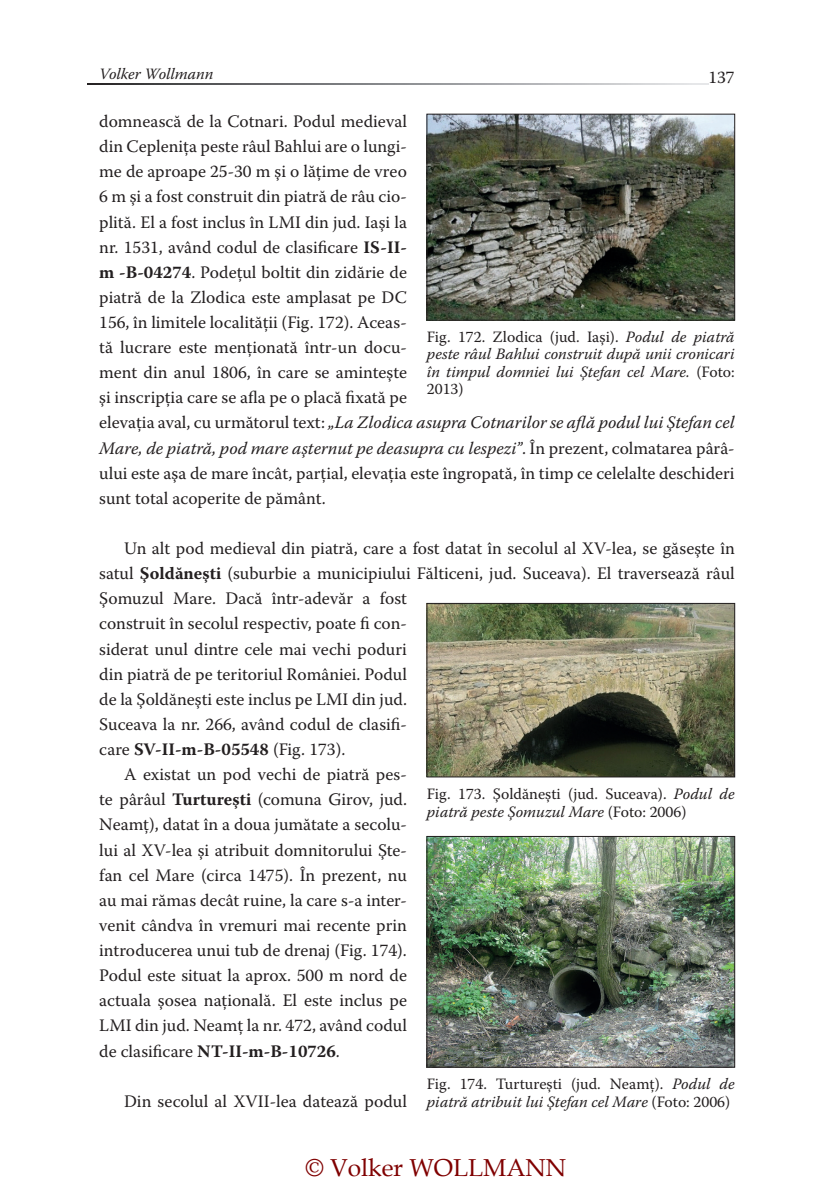
<style>
.page{position:relative;width:834px;height:1196px;background:#fff}
.page>*{position:absolute;margin:0;border:0;box-sizing:border-box;transform-origin:0 0}
.t1{font:24.5px "Book Antiqua";color:#800000}
.t2{font:17.5px/25px "Warnock Pro";color:#231f20}
.t3{font:700 17.5px "Warnock Pro";color:#231f20}
.t4{font:15.75px/17.5px "Warnock Pro";color:#231f20}
.t5{font:italic 15.75px/17.5px "Warnock Pro";letter-spacing:-.005em;color:#231f20;text-align:justify}
.s1{font-weight:700}
.s2{font-style:italic}
.s3{font-weight:400}
.s4{font-style:normal}
</style>
<div class="page">
<svg style="left:88px;top:83px;width:620px;height:1px"></svg>
<img style="left:429px;top:116px;width:303px;height:202px">
<div style="left:427px;top:114px;width:307px;height:206px;border:1px solid #231f20"></div>
<img style="left:429px;top:605px;width:303px;height:170px">
<div style="left:427px;top:603px;width:307px;height:174px;border:1px solid #231f20"></div>
<img style="left:429px;top:838px;width:303px;height:227px">
<div style="left:427px;top:836px;width:307px;height:231px;border:1px solid #231f20"></div>
<p class="t5" style="left:99px;top:65px;width:115px">Volker Wollmann</p>
<p class="t2" style="left:708px;top:64px;width:28px">137</p>
<p class="t2" style="left:99px;top:108px;width:637px">domnească de la Cotnari. Podul medieval<br>din Cepleniţa peste râul Bahlui are o lungi-<br>me de aproape 25-30 m şi o lăţime de vreo<br>6 m şi a fost construit din piatră de râu cio-<br>plită. El a fost inclus în LMI din jud. Iaşi la<br>nr. 1531, având codul de clasificare <span class="s1">IS-II-<br>m -B-04274</span>. Podeţul boltit din zidărie de<br>piatră de la Zlodica este amplasat pe DC<br>156, în limitele localităţii (Fig. 172). Aceas-<br>tă lucrare este menţionată într-un docu-<br>ment din anul 1806, în care se aminteşte<br>şi inscripţia care se afla pe o placă fixată pe<br>elevaţia aval, cu următorul text: <span class="s2">„La Zlodica asupra Cotnarilor se află podul lui Ştefan cel Mare, de piatră, pod mare aşternut pe deasupra cu lespezi”</span>. În prezent, colmatarea pârâ&shy;ului este aşa de mare încât, parţial, elevaţia este îngropată, în timp ce celelalte deschideri sunt total acoperite de pământ.</p>
<p class="t2" style="left:124px;top:535px;width:612px">Un alt pod medieval din piatră, care a fost datat în secolul al XV-lea, se găseşte în</p>
<p class="t2" style="left:99px;top:560px;width:637px">satul <span class="s1">Şoldăneşti</span> (suburbie a municipiului Fălticeni, jud. Suceava). El traversează râul</p>
<p class="t2" style="left:99px;top:586px;width:309px">Şomuzul Mare. Dacă într-adevăr a fost</p>
<p class="t2" style="left:99px;top:611px;width:309px">construit în secolul respectiv, poate fi con-</p>
<p class="t2" style="left:99px;top:636px;width:309px">siderat unul dintre cele mai vechi poduri</p>
<p class="t2" style="left:99px;top:661px;width:309px">din piatră de pe teritoriul României. Podul</p>
<p class="t2" style="left:99px;top:686px;width:309px">de la Şoldăneşti este inclus pe LMI din jud.</p>
<p class="t2" style="left:99px;top:711px;width:309px">Suceava la nr. 266, având codul de clasifi-</p>
<p class="t3" style="left:99px;top:738px;width:247px"><span class="s3">care</span> SV-II-m-B-05548 <span class="s3">(Fig. 173).</span></p>
<p class="t2" style="left:124px;top:761px;width:284px">A existat un pod vechi de piatră pes-</p>
<p class="t2" style="left:99px;top:786px;width:309px">te pârâul <span class="s1">Turtureşti</span> (comuna Girov, jud.</p>
<p class="t2" style="left:99px;top:812px;width:309px">Neamţ), datat în a doua jumătate a secolu-</p>
<p class="t2" style="left:99px;top:837px;width:309px">lui al XV-lea şi atribuit domnitorului Şte-</p>
<p class="t2" style="left:99px;top:862px;width:309px">fan cel Mare (circa 1475). În prezent, nu</p>
<p class="t2" style="left:99px;top:887px;width:309px">au mai rămas decât ruine, la care s-a inter-</p>
<p class="t2" style="left:99px;top:912px;width:309px">venit cândva în vremuri mai recente prin</p>
<p class="t2" style="left:99px;top:937px;width:309px">introducerea unui tub de drenaj (Fig. 174).</p>
<p class="t2" style="left:99px;top:962px;width:309px">Podul este situat la aprox. 500 m nord de</p>
<p class="t2" style="left:99px;top:987px;width:309px">actuala şosea naţională. El este inclus pe</p>
<p class="t2" style="left:99px;top:1012px;width:309px">LMI din jud. Neamţ la nr. 472, având codul</p>
<p class="t3" style="left:99px;top:1040px;width:242px"><span class="s3">de clasificare</span> NT-II-m-B-10726<span class="s3">.</span></p>
<p class="t2" style="left:124px;top:1088px;width:284px">Din secolul al XVII-lea datează podul</p>
<p class="t5" style="left:427px;top:328px;width:309px"><span class="s4">Fig. 172. Zlodica (jud. Iaşi).</span> Podul de piatră peste râul Bahlui construit după unii cronicari în timpul domniei lui Ştefan cel Mare. <span class="s4">(Foto:<br>2013)</span></p>
<p class="t4" style="left:427px;top:785px;width:309px">Fig. 173. Şoldăneşti (jud. Suceava). <span class="s2">Podul de piatră peste Şomuzul Mare</span> (Foto: 2006)</p>
<p class="t4" style="left:427px;top:1075px;width:309px">Fig. 174. Turtureşti (jud. Neamţ). <span class="s2">Podul de piatră atribuit lui Ştefan cel Mare</span> (Foto: 2006)</p>
<h1 class="t1" style="left:305px;top:1150px;width:262px">© Volker WOLLMANN</h1>
</div>
